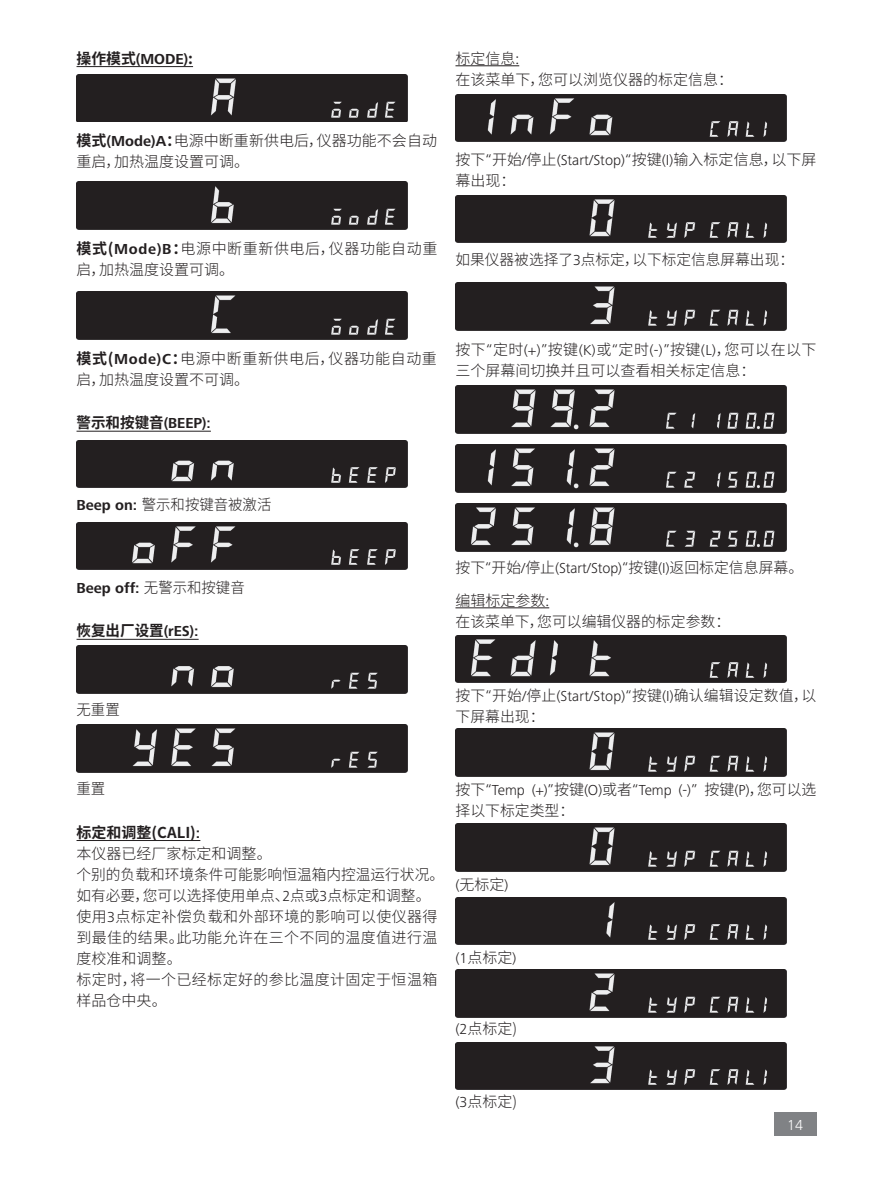
<style>
.page{position:relative;width:893px;height:1187px;background:#fff}
.page>*{position:absolute;margin:0;border:0;box-sizing:border-box;transform-origin:0 0}
.t1{font:300 15px/21px "Source Han Sans CN";color:#231f20}
.t2{font:300 15px/21px "Source Han Sans CN";letter-spacing:.025em;color:#231f20}
.t3{font:300 15px "Frutiger Next IKA";color:#231f20}
.t4{font:300 15px/21px "Source Han Sans CN";letter-spacing:.04em;color:#231f20}
.t5{font:700 15px "Frutiger Next IKA";color:#231f20}
.t6{font:300 15px "Source Han Sans CN";color:#231f20;scale:.96 1}
.t7{font:700 15px "Source Han Sans CN";color:#231f20}
.t8{font:300 15px "Frutiger Next IKA";color:#fff}
.s1{font-family:"Source Han Sans CN"}
.s2{font-weight:700}
.s3{font-family:"Frutiger Next IKA";font-weight:700}
.s4{font-family:"Frutiger Next IKA"}
.s5{font-family:"Source Han Sans CN";font-weight:300}
</style>
<div class="page">
<div style="left:774px;top:1112px;width:42px;height:23px;background:#808285"></div>
<div style="left:77px;top:182px;width:330px;height:47px;background:#231f20"></div>
<div style="left:77px;top:292px;width:330px;height:47px;background:#231f20"></div>
<div style="left:77px;top:74px;width:330px;height:48px;background:#231f20"></div>
<div style="left:77px;top:440px;width:330px;height:47px;background:#231f20"></div>
<img style="left:77px;top:522px;width:330px;height:47px">
<hr style="left:77px;top:639px;width:122px;height:1px;background:#231f20">
<img style="left:77px;top:724px;width:330px;height:48px">
<div style="left:77px;top:645px;width:330px;height:48px;background:#231f20"></div>
<hr style="left:77px;top:840px;width:123px;height:1px;background:#231f20">
<hr style="left:455px;top:65px;width:64px;height:1px;background:#231f20">
<img style="left:455px;top:94px;width:331px;height:48px">
<img style="left:455px;top:195px;width:331px;height:48px">
<div style="left:455px;top:283px;width:331px;height:47px;background:#231f20"></div>
<img style="left:455px;top:386px;width:331px;height:47px">
<img style="left:455px;top:444px;width:331px;height:48px">
<img style="left:455px;top:504px;width:331px;height:47px">
<hr style="left:455px;top:607px;width:94px;height:1px;background:#231f20">
<img style="left:455px;top:635px;width:331px;height:47px">
<img style="left:455px;top:728px;width:331px;height:48px">
<img style="left:455px;top:823px;width:331px;height:48px">
<div style="left:455px;top:897px;width:331px;height:47px;background:#231f20"></div>
<div style="left:455px;top:969px;width:331px;height:48px;background:#231f20"></div>
<hr style="left:77px;top:66px;width:116px;height:1px;background:#231f20">
<hr style="left:77px;top:431px;width:134px;height:1px;background:#231f20">
<div style="left:455px;top:1042px;width:331px;height:47px;background:#231f20"></div>
<p class="t5" style="left:77px;top:50px;width:118px"><span class="s1">操作模式</span>(MODE)<span class="s1">:</span></p>
<p class="t1" style="left:77px;top:130px;width:362px"><span class="s2">模式</span><span class="s3">(Mode)A</span><span class="s2">：</span>电源中断重新供电后，仪器功能不会自动重启，加热温度设置可调。</p>
<p class="t1" style="left:455px;top:48px;width:279px">标定信息:<br>在该菜单下，您可以浏览仪器的标定信息：</p>
<p class="t1" style="left:455px;top:149px;width:362px">按下<span class="s4">“</span>开始<span class="s4">/</span>停止<span class="s4">(Start/Stop)“</span>按键<span class="s4">(I)</span>输入标定信息，以下屏幕出现：</p>
<p class="t4" style="left:77px;top:238px;width:362px"><span class="s2">模式(</span><span class="s3">Mode)B</span><span class="s2">：</span>电源中断重新供电后，仪器功能自动重启，加热温度设置可调。</p>
<p class="t1" style="left:455px;top:249px;width:340px">如果仪器被选择了<span class="s4">3</span>点标定，以下标定信息屏幕出现：</p>
<p class="t4" style="left:77px;top:348px;width:362px"><span class="s2">模式(</span><span class="s3">Mode)C</span><span class="s2">：</span>电源中断重新供电后，仪器功能自动重启，加热温度设置不可调。</p>
<p class="t5" style="left:77px;top:414px;width:136px"><span class="s1">警示和按键音</span>(BEEP):</p>
<p class="t1" style="left:455px;top:339px;width:362px">按下<span class="s4">“</span>定时<span class="s4">(+)”</span>按键<span class="s4">(K)</span>或<span class="s4">“</span>定时<span class="s4">(-)”</span>按键<span class="s4">(L)</span>，您可以在以下三个屏幕间切换并且可以查看相关标定信息：</p>
<p class="t6" style="left:77px;top:496px;width:204px"><span class="s3">Beep on:</span> 警示和按键音被激活</p>
<p class="t5" style="left:77px;top:579px;width:170px">Beep off: <span class="s5">无警示和按键音</span></p>
<p class="t7" style="left:77px;top:622px;width:124px">恢复出厂设置<span class="s4">(rES):</span></p>
<p class="t6" style="left:77px;top:701px;width:46px">无重置</p>
<p class="t3" style="left:455px;top:559px;width:349px"><span class="s1">按下</span>“<span class="s1">开始</span>/<span class="s1">停止</span>(Start/Stop)“<span class="s1">按键</span>(I)<span class="s1">返回标定信息屏幕。</span></p>
<p class="t1" style="left:455px;top:590px;width:276px">编辑标定参数:<br>在该菜单下，您可以编辑仪器的标定参数：</p>
<p class="t1" style="left:455px;top:685px;width:362px">按下<span class="s4">“</span>开始<span class="s4">/</span>停止<span class="s4">(Start/Stop)“</span>按键<span class="s4">(I)</span>确认编辑设定数值，以下屏幕出现：</p>
<p class="t6" style="left:77px;top:780px;width:32px">重置</p>
<p class="t2" style="left:77px;top:821px;width:369px"><span class="s2">标定和调整(CALI)</span><span class="s3">:<br></span>本仪器已经厂家标定和调整。<br>个别的负载和环境条件可能影响恒温箱内控温运行状况。如有必要，您可以选择使用单点、<span class="s4">2</span>点或<span class="s4">3</span>点标定和调整。使用<span class="s4">3</span>点标定补偿负载和外部环境的影响可以使仪器得到最佳的结果。此功能允许在三个不同的温度值进行温度校准和调整。<br>标定时，将一个已经标定好的参比温度计固定于恒温箱样品仓中央。</p>
<p class="t3" style="left:455px;top:781px;width:362px"><span class="s1">按下</span>“Temp (+)”<span class="s1">按键</span>(O)<span class="s1">或者</span>“Temp (-)” <span class="s1">按键</span>(P)<span class="s1">，您可以选</span></p>
<p class="t1" style="left:455px;top:800px;width:120px">择以下标定类型：</p>
<p class="t1" style="left:455px;top:874px;width:54px"><span class="s4">(</span>无标定<span class="s4">)</span></p>
<p class="t3" style="left:455px;top:949px;width:62px">(1<span class="s1">点标定</span>)</p>
<p class="t1" style="left:455px;top:1018px;width:63px"><span class="s4">(2</span>点标定)</p>
<p class="t1" style="left:455px;top:1091px;width:63px"><span class="s4">(3</span>点标定)</p>
<p class="t8" style="left:787px;top:1115px;width:17px">14</p>
</div>
